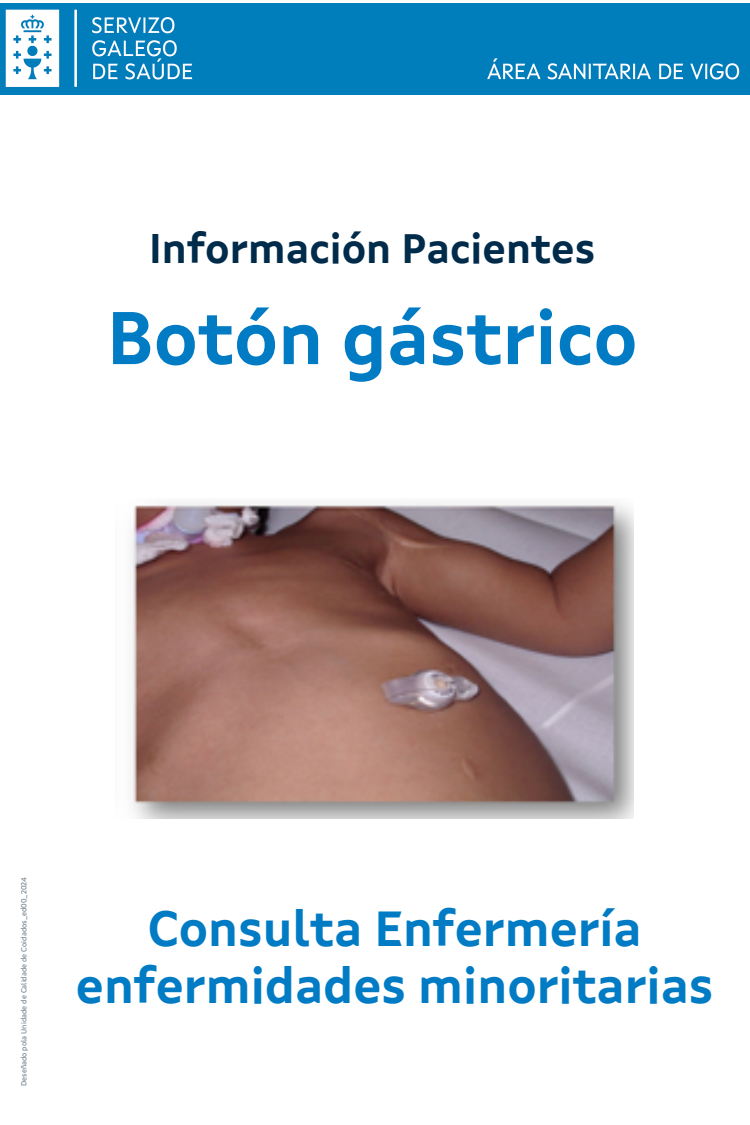
<style>
.page{position:relative;width:750px;height:1125px;background:#fff}
.page>*{position:absolute;margin:0;border:0;box-sizing:border-box;transform-origin:0 0}
.t1{font:700 74.38px "Xunta Sans";color:#007bc4}
.t2{font:700 49.38px/56.2px "Xunta Sans";color:#007bc4;text-align:center}
.t3{font:700 41.25px "Xunta Sans";color:#002b4a}
.t4{font:7.5px "Xunta Sans";color:#66757f}
</style>
<div class="page">
<img style="left:0;top:3px;width:750px;height:91px">
<img style="left:131px;top:502px;width:502px;height:316px">
<p class="t3" style="left:149px;top:232px;width:448px">Información Pacientes</p>
<h2 class="t1" style="left:107px;top:307px;width:532px">Botón gástrico</h2>
<p class="t4" style="left:21px;top:1086px;width:210px;rotate:-90deg">Deseñado pola Unidade de Calidade de Coidados_ed00_2024</p>
<h1 class="t2" style="left:76px;top:905px;width:639px">Consulta Enfermería enfermidades minoritarias</h1>
</div>
